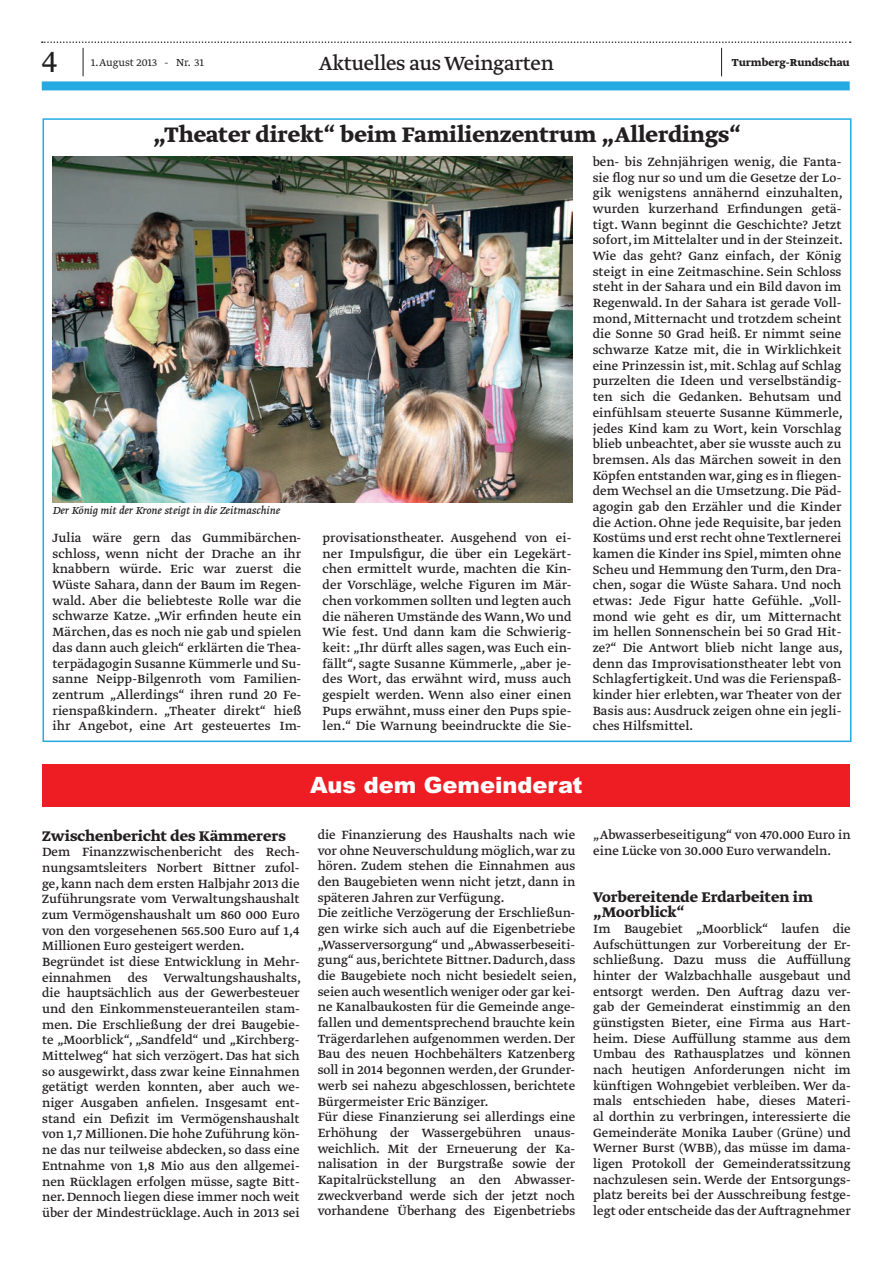
<style>
.page{position:relative;width:893px;height:1263px;background:#fff}
.page>*{position:absolute;margin:0;border:0;box-sizing:border-box;transform-origin:0 0}
.t1{font:300 36px "Greta Text Std";color:#231f20}
.t2{font:700 24.75px "Greta Text Std";color:#231f20}
.t3{font:22.5px "Greta Text Std";letter-spacing:-.015em;color:#231f20}
.t4{font:900 22.5px "Arial";color:#fff}
.t5{font:700 16.5px/15.6px "Greta Text Std";color:#231f20}
.t6{font:14.1px/15.8px "Greta Text Std";color:#231f20;text-align:justify}
.t7{font:italic 12px "Greta Text Std";color:#231f20}
.t8{font:300 12px "Greta Text Std";color:#231f20}
.t9{font:700 12px "Greta Text Std";color:#231f20}
</style>
<div class="page">
<div style="left:42px;top:81px;width:808px;height:9px;background:#24aae1"></div>
<svg style="left:42px;top:41px;width:809px;height:35px"></svg>
<img style="left:53px;top:156px;width:519px;height:347px">
<div style="left:43px;top:764px;width:807px;height:43px;background:#ee1d23"></div>
<h1 class="t1" style="left:42px;top:41px;width:17px">4</h1>
<p class="t8" style="left:91px;top:56px;width:115px">1. August 2013 - Nr. 31</p>
<h3 class="t3" style="left:319px;top:54px;width:237px">Aktuelles aus Weingarten</h3>
<p class="t9" style="left:732px;top:56px;width:119px">Turmberg-Rundschau</p>
<h2 class="t2" style="left:153px;top:120px;width:590px">„Theater direkt“ beim Familienzentrum „Allerdings“</h2>
<p class="t7" style="left:53px;top:504px;width:229px">Der König mit der Krone steigt in die Zeitmaschine</p>
<p class="t6" style="left:53px;top:531px;width:250px">Julia wäre gern das Gummibärchen&shy;schloss, wenn nicht der Drache an ihr knabbern wü rde. Eric war zuerst die Wü ste Sahara, dann der Baum im Regen&shy;wald. Aber die beliebteste Rolle war die schwarze Katze. „Wir erfinden heute ein Märchen, das es noch nie gab und spielen das dann auch gleich“ erklärten die Thea&shy;terpädagogin Susanne Kü mmerle und Su&shy;sanne Neipp-Bilgenroth vom Familien&shy;zentrum „Allerdings“ ihren rund 20 Fe&shy;rienspaßkindern. „Theater direkt“ hieß ihr Angebot, eine Art gesteuertes Im-</p>
<p class="t6" style="left:323px;top:531px;width:250px">provisationstheater. Ausgehend von ei&shy;ner Impulsfigur, die ü ber ein Legekärt&shy;chen ermittelt wurde, machten die Kin&shy;der Vorschläge, welche Figuren im Mär&shy;chen vorkommen sollten und legten auch die näheren Umstände des Wann, Wo und Wie fest. Und dann kam die Schwierig&shy;keit: „Ihr dü rft alles sagen, was Euch ein&shy;fällt“, sagte Susanne Kü mmerle, „aber je&shy;des Wort, das erwähnt wird, muss auch gespielt werden. Wenn also einer einen Pups erwähnt, muss einer den Pups spie&shy;len.“ Die Warnung beeindruckte die Sie-</p>
<p class="t6" style="left:593px;top:154px;width:252px">ben- bis Zehnjährigen wenig, die Fanta&shy;sie flog nur so und um die Gesetze der Lo&shy;gik wenigstens annähernd einzuhalten, wurden kurzerhand Erfindungen getä&shy;tigt. Wann beginnt die Geschichte? Jetzt sofort, im Mittelalter und in der Steinzeit.<br>Wie das geht? Ganz einfach, der König steigt in eine Zeitmaschine. Sein Schloss steht in der Sahara und ein Bild davon im Regenwald. In der Sahara ist gerade Voll&shy;mond, Mitternacht und trotzdem scheint die Sonne 50 Grad heiß. Er nimmt seine schwarze Katze mit, die in Wirklichkeit eine Prinzessin ist, mit. Schlag auf Schlag purzelten die Ideen und verselbständig&shy;ten sich die Gedanken. Behutsam und einfü hlsam steuerte Susanne Kü mmerle, jedes Kind kam zu Wort, kein Vorschlag blieb unbeachtet, aber sie wusste auch zu bremsen. Als das Märchen soweit in den Köpfen entstanden war, ging es in fliegen&shy;dem Wechsel an die Umsetzung. Die Päd&shy;agogin gab den Erzähler und die Kinder die Action. Ohne jede Requisite, bar jeden Kostü ms und erst recht ohne Textlernerei kamen die Kinder ins Spiel, mimten ohne Scheu und Hemmung den Turm, den Dra&shy;chen, sogar die Wü ste Sahara. Und noch etwas: Jede Figur hatte Gefü hle. „Voll&shy;mond wie geht es dir, um Mitternacht im hellen Sonnenschein bei 50 Grad Hit&shy;ze?“ Die Antwort blieb nicht lange aus, denn das Improvisationstheater lebt von Schlagfertigkeit. Und was die Ferienspaß&shy;kinder hier erlebten, war Theater von der Basis aus: Ausdruck zeigen ohne ein jegli&shy;ches Hilfsmittel.</p>
<h3 class="t4" style="left:310px;top:769px;width:274px">Aus dem Gemeinderat</h3>
<p class="t5" style="left:42px;top:828px;width:245px">Zwischenbericht des Kämmerers</p>
<p class="t6" style="left:42px;top:845px;width:260px;text-align:left">Dem Finanzzwischenbericht des Rech&shy;nungsamtsleiters Norbert Bittner zufol&shy;ge, kann nach dem ersten Halbjahr 2013 die Zufü hrungsrate vom Verwaltungshaushalt zum Vermögenshaushalt um 860 000 Euro von den vorgesehenen 565.500 Euro auf 1,4<br>Millionen Euro gesteigert werden.<br>Begrü ndet ist diese Entwicklung in Mehr&shy;einnahmen des Verwaltungshaushalts, die hauptsächlich aus der Gewerbesteuer und den Einkommensteueranteilen stam&shy;men. Die Erschließung der drei Baugebie&shy;te „Moorblick“, „Sandfeld“ und „Kirchberg-Mittelweg“ hat sich verzögert. Das hat sich so ausgewirkt, dass zwar keine Einnahmen getätigt werden konnten, aber auch we&shy;niger Ausgaben anfielen. Insgesamt ent&shy;stand ein Defizit im Vermögenshaushalt von 1,7 Millionen. Die hohe Zufü hrung kön&shy;ne das nur teilweise abdecken, so dass eine Entnahme von 1,8 Mio aus den allgemei&shy;nen Rü cklagen erfolgen mü sse, sagte Bitt&shy;ner. Dennoch liegen diese immer noch weit ü ber der Mindestrü cklage. Auch in 2013 sei</p>
<p class="t6" style="left:318px;top:827px;width:260px;text-align:left">die Finanzierung des Haushalts nach wie vor ohne Neuverschuldung möglich, war zu hören. Zudem stehen die Einnahmen aus den Baugebieten wenn nicht jetzt, dann in späteren Jahren zur Verfü gung.<br>Die zeitliche Verzögerung der Erschließun&shy;gen wirke sich auch auf die Eigenbetriebe „Wasserversorgung“ und „Abwasserbeseiti&shy;gung“ aus, berichtete Bittner. Dadurch, dass die Baugebiete noch nicht besiedelt seien, seien auch wesentlich weniger oder gar kei&shy;ne Kanalbaukosten fü r die Gemeinde ange&shy;fallen und dementsprechend brauchte kein Trägerdarlehen aufgenommen werden. Der Bau des neuen Hochbehälters Katzenberg soll in 2014 begonnen werden, der Grunder&shy;werb sei nahezu abgeschlossen, berichtete Bü rgermeister Eric Bänziger.<br>Fü r diese Finanzierung sei allerdings eine Erhöhung der Wassergebü hren unaus&shy;weichlich. Mit der Erneuerung der Ka&shy;nalisation in der Burgstraße sowie der Kapitalrü ckstellung an den Abwasser&shy;zweckverband werde sich der jetzt noch vorhandene Überhang des Eigenbetriebs</p>
<p class="t6" style="left:593px;top:827px;width:259px">„Abwasserbeseitigung“ von 470.000 Euro in eine Lü cke von 30.000 Euro verwandeln.</p>
<p class="t5" style="left:593px;top:889px;width:221px">Vorbereitende Erdarbeiten im „Moorblick“</p>
<p class="t6" style="left:593px;top:921px;width:259px">Im Baugebiet „Moorblick“ laufen die Aufschü ttungen zur Vorbereitung der Er&shy;schließung. Dazu muss die Auffü llung hinter der Walzbachhalle ausgebaut und entsorgt werden. Den Auftrag dazu ver&shy;gab der Gemeinderat einstimmig an den gü nstigsten Bieter, eine Firma aus Hart&shy;heim. Diese Auffü llung stamme aus dem Umbau des Rathausplatzes und können nach heutigen Anforderungen nicht im kü nftigen Wohngebiet verbleiben. Wer da&shy;mals entschieden habe, dieses Materi&shy;al dorthin zu verbringen, interessierte die Gemeinderäte Monika Lauber (Grü ne) und Werner Burst (WBB), das mü sse im dama&shy;ligen Protokoll der Gemeinderatssitzung nachzulesen sein. Werde der Entsorgungs&shy;platz bereits bei der Ausschreibung festge&shy;legt oder entscheide das der Auftragnehmer</p>
</div>
